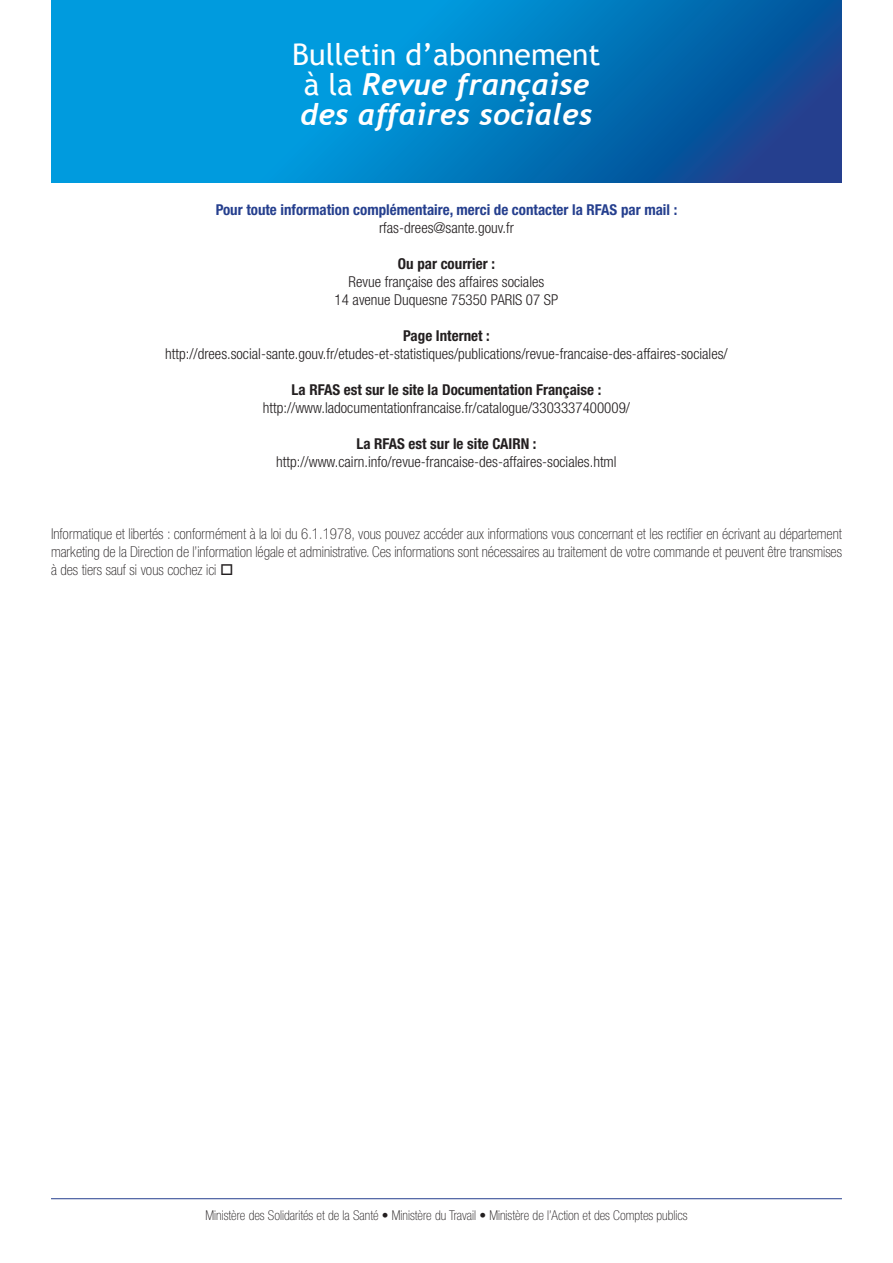
<style>
.page{position:relative;width:893px;height:1263px;background:#fff}
.page>*{position:absolute;margin:0;border:0;box-sizing:border-box;transform-origin:0 0}
.t1{font:italic 700 30px/30px "Trebuchet";color:#fff}
.t2{font:30px "Trebuchet MS";color:#fff}
.t3{font:300 condensed 15px/18px "Helvetica Neue LT Std";color:#231f20;text-align:center}
.t4{font:100 condensed 15px/18px "Helvetica Neue LT Std";color:#231f20;text-align:justify}
.t5{font:700 condensed 15px "Helvetica Neue LT Std";color:#231f20}
.t6{font:700 condensed 15px "Helvetica Neue LT Std";color:#253f8e}
.t7{font:100 condensed 13.5px "Helvetica Neue LT Std";color:#231f20}
.s1{font-family:"Trebuchet MS";font-weight:400;font-style:normal}
.s2{font-weight:700}
</style>
<div class="page">
<hr style="left:51px;top:1198px;width:791px;height:1px;background:#253f8e">
<svg style="left:51px;top:0;width:791px;height:183px;background:#037ec3"></svg>
<p class="t2" style="left:292px;top:36px;width:310px">Bulletin d’abonnement</p>
<p class="t1" style="left:301px;top:69px;width:293px"><span class="s1">à la</span> Revue française des affaires sociales</p>
<p class="t6" style="left:216px;top:200px;width:463px">Pour toute information complémentaire, merci de contacter la RFAS par mail :</p>
<p class="t3" style="left:379px;top:218px;width:136px">rfas-drees@sante.gouv.fr</p>
<p class="t5" style="left:398px;top:254px;width:99px">Ou par courrier :</p>
<p class="t3" style="left:349px;top:272px;width:197px">Revue française des affaires sociales</p>
<p class="t3" style="left:335px;top:290px;width:225px">14 avenue Duquesne 75350 PARIS 07 SP</p>
<p class="t3" style="left:165px;top:326px;width:564px"><span class="s2">Page Internet : </span>http://drees.social-sante.gouv.fr/etudes-et-statistiques/publications/revue-francaise-des-affaires-sociales/</p>
<p class="t5" style="left:292px;top:380px;width:311px">La RFAS est sur le site la Documentation Française :</p>
<p class="t3" style="left:263px;top:398px;width:369px">http://www.ladocumentationfrancaise.fr/catalogue/3303337400009/</p>
<p class="t5" style="left:356px;top:434px;width:182px">La RFAS est sur le site CAIRN :</p>
<p class="t3" style="left:276px;top:452px;width:342px">http://www.cairn.info/revue-francaise-des-affaires-sociales.html</p>
<p class="t4" style="left:51px;top:524px;width:792px">Informatique et libertés : conformément à la loi du 6.1.1978, vous pouvez accéder aux informations vous concernant et les rectifier en écrivant au département marketing de la Direction de l’information légale et administrative. Ces informations sont nécessaires au traitement de votre commande et peuvent être transmises à des tiers sauf si vous cochez ici □</p>
<p class="t7" style="left:205px;top:1208px;width:484px">Ministère des Solidarités et de la Santé • Ministère du Travail • Ministère de l’Action et des Comptes publics</p>
</div>
